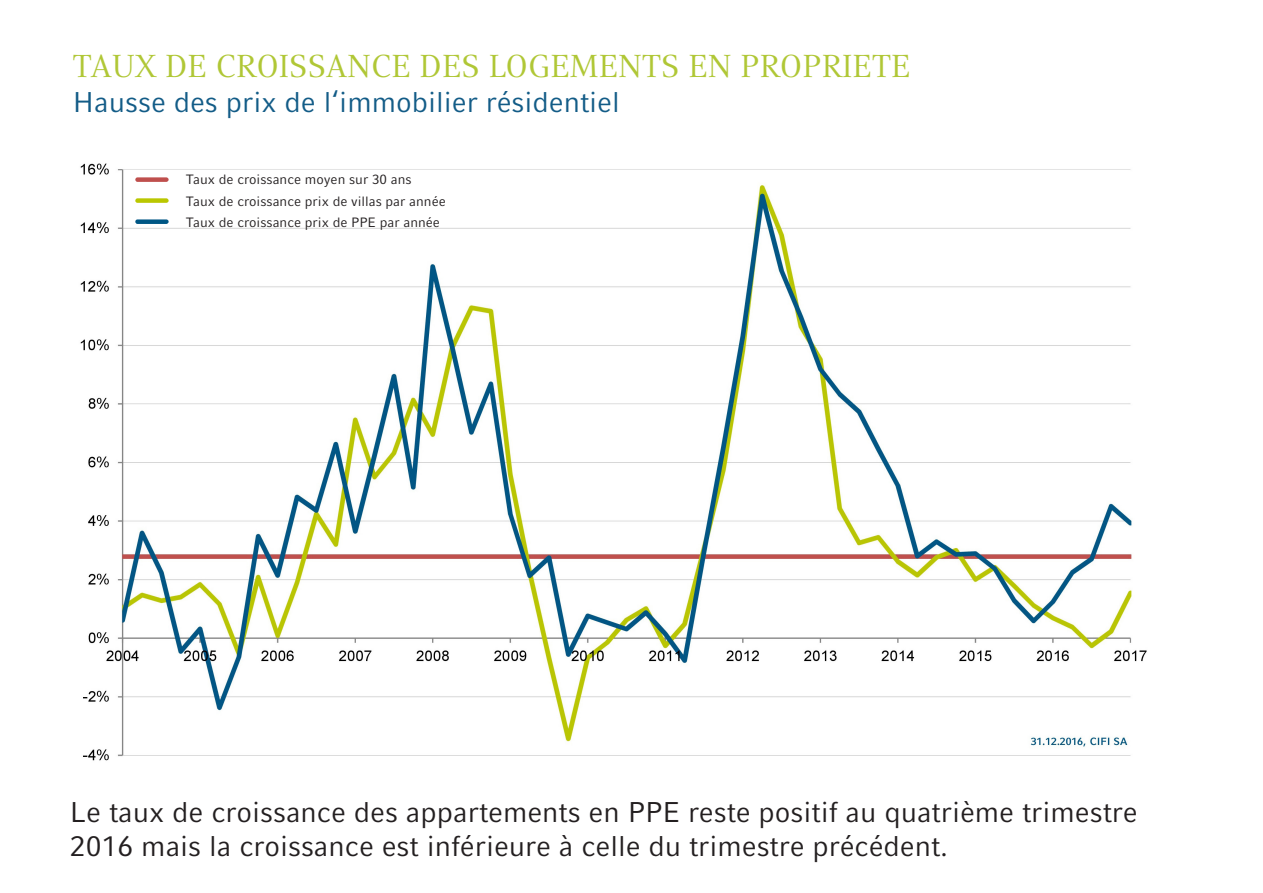
<style>
.page{position:relative;width:1263px;height:893px;background:#fff}
.page>*{position:absolute;margin:0;border:0;box-sizing:border-box;transform-origin:0 0}
.Titel{font:31.5px "Compatil Text LT Pro";color:#b0c736}
.Fazit{font:28.5px/34.2px "Compatil Fact LT Pro";color:#231f20}
.Untertitel{font:28.5px "Compatil Fact LT Pro";color:#135c87}
.Legende_Beschriftung{font:13.5px "Compatil Fact LT Pro";color:#231f20}
</style>
<div class="page">
<img style="left:80px;top:163px;width:1067px;height:598px">
<div style="left:135px;top:177px;width:34px;height:5px;background:#bf4f4d;border-radius:2px"></div>
<div style="left:135px;top:198px;width:34px;height:5px;background:#bac700;border-radius:2px"></div>
<div style="left:135px;top:219px;width:34px;height:5px;background:#005785;border-radius:2px"></div>
<p class="Titel" style="left:73px;top:48px;width:839px">TAUX DE CROISSANCE DES LOGEMENTS EN PROPRIETE</p>
<p class="Untertitel" style="left:73px;top:85px;width:548px">Hausse des prix de l‘immobilier résidentiel</p>
<p class="Legende_Beschriftung" style="left:186px;top:172px;width:227px">Taux de croissance moyen sur 30 ans</p>
<p class="Legende_Beschriftung" style="left:186px;top:193px;width:261px">Taux de croissance prix de villas par année</p>
<p class="Legende_Beschriftung" style="left:186px;top:214px;width:256px">Taux de croissance prix de PPE par année</p>
<p class="Fazit" style="left:70px;top:795px;width:1069px">Le taux de croissance des appartements en PPE reste positif au quatrième trimestre<br>2016 mais la croissance est inférieure à celle du trimestre précédent.</p>
</div>
